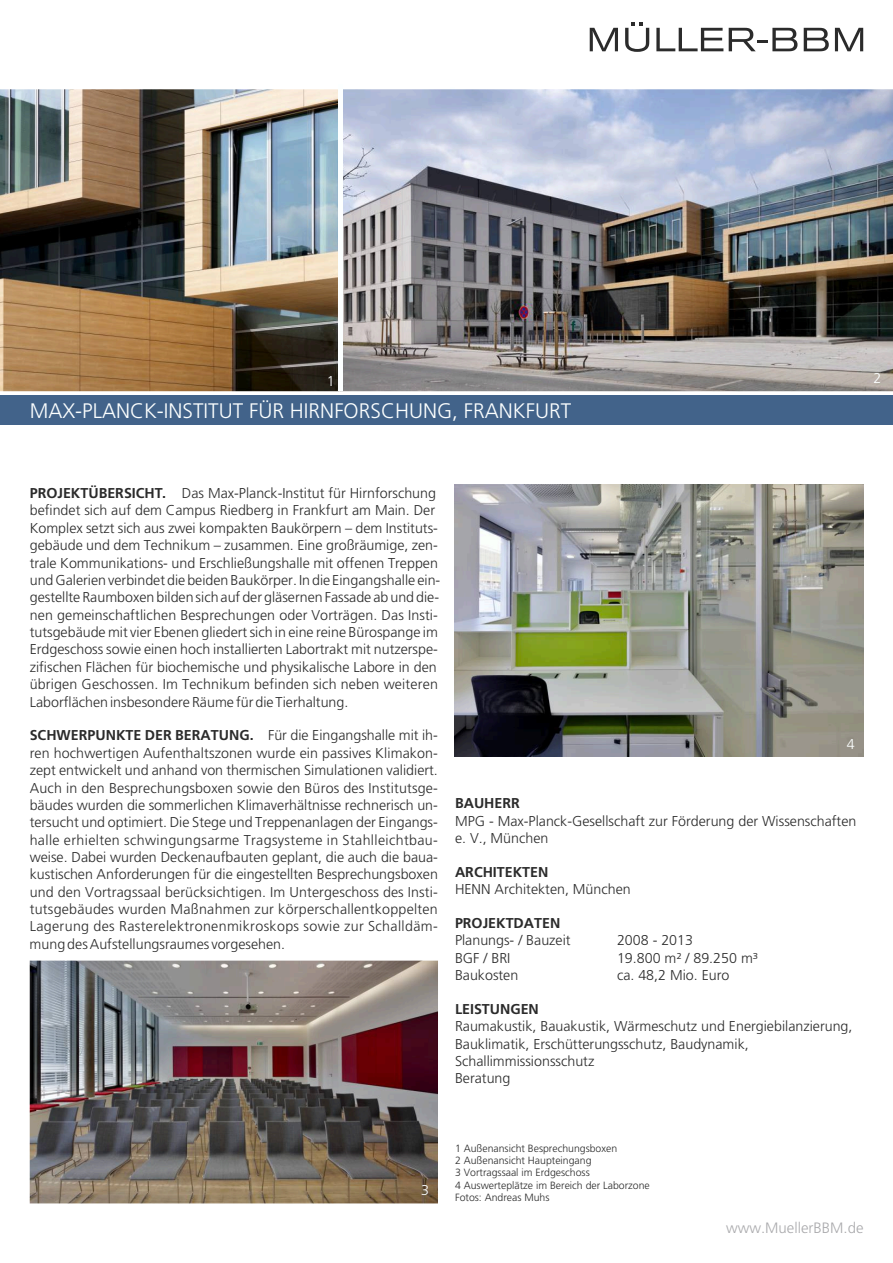
<style>
.page{position:relative;width:893px;height:1263px;background:#fff}
.page>*{position:absolute;margin:0;border:0;box-sizing:border-box;transform-origin:0 0}
.t1{font:300 21px "Frutiger LT";color:#fcffff}
.t2{font:300 15px "Frutiger LT";color:#aaaaad}
.t3{font:300 14.25px/17.4px "Frutiger LT";color:#2b2b2b}
.t4{font:700 14.25px "Frutiger LT";color:#2b2b2b}
.t5{font:300 14.25px "Frutiger LT";color:#fcffff}
.t6{font:300 10.5px/12.1px "Frutiger LT";color:#2b2b2b}
.s1{font-weight:700}
</style>
<div class="page">
<img style="left:30px;top:961px;width:408px;height:242px">
<img style="left:0;top:89px;width:893px;height:302px">
<img style="left:455px;top:485px;width:408px;height:272px">
<div style="left:338px;top:84px;width:5px;height:307px;background:#fcffff"></div>
<div style="left:0;top:395px;width:893px;height:30px;background:#42638a"></div>
<svg style="left:835px;top:28px;width:28px;height:23px"></svg>
<svg style="left:804px;top:28px;width:25px;height:23px"></svg>
<svg style="left:729px;top:28px;width:68px;height:23px"></svg>
<svg style="left:656px;top:28px;width:67px;height:23px"></svg>
<svg style="left:625px;top:22px;width:24px;height:30px"></svg>
<svg style="left:590px;top:28px;width:28px;height:23px"></svg>
<p class="t5" style="left:327px;top:376px;width:9px">1</p>
<p class="t5" style="left:873px;top:373px;width:9px">2</p>
<h1 class="t1" style="left:30px;top:403px;width:543px">MAX-PLANCK-INSTITUT FÜR HIRNFORSCHUNG, FRANKFURT</h1>
<p class="t3" style="left:30px;top:486px;width:412px"><span class="s1">PROJEKTÜBERSICHT.</span> Das Max-Planck-Institut für Hirnforschung befindet sich auf dem Campus Riedberg in Frankfurt am Main. Der Komplex setzt sich aus zwei kompakten Baukörpern – dem Instituts&shy;gebäude und dem Technikum – zusammen. Eine großräumige, zen&shy;trale Kommunikations- und Erschließungshalle mit offenen Treppen und Galerien verbindet die beiden Baukörper. In die Eingangshalle ein&shy;gestellte Raumboxen bilden sich auf der gläsernen Fassade ab und die&shy;nen gemeinschaftlichen Besprechungen oder Vorträgen. Das Insti&shy;tutsgebäude mit vier Ebenen gliedert sich in eine reine Bürospange im Erdgeschoss sowie einen hoch installierten Labortrakt mit nutzerspe&shy;zifischen Flächen für biochemische und physikalische Labore in den übrigen Geschossen. Im Technikum befinden sich neben weiteren Laborflächen insbesondere Räume für die Tierhaltung.</p>
<p class="t3" style="left:30px;top:728px;width:410px;text-align:justify"><span class="s1">SCHWERPUNKTE DER BERATUNG.</span> Für die Eingangshalle mit ih&shy;ren hochwertigen Aufenthaltszonen wurde ein passives Klimakon&shy;zept entwickelt und anhand von thermischen Simulationen validiert.<br>Auch in den Besprechungsboxen sowie den Büros des Institutsge&shy;bäudes wurden die sommerlichen Klimaverhältnisse rechnerisch un&shy;tersucht und optimiert. Die Stege und Treppenanlagen der Eingangs&shy;halle erhielten schwingungsarme Tragsysteme in Stahlleichtbau&shy;weise. Dabei wurden Deckenaufbauten geplant, die auch die baua&shy;kustischen Anforderungen für die eingestellten Besprechungsboxen und den Vortragssaal berücksichtigen. Im Untergeschoss des Insti&shy;tutsgebäudes wurden Maßnahmen zur körperschallentkoppelten Lagerung des Rasterelektronenmikroskops sowie zur Schalldäm&shy;mung des Aufstellungsraumes vorgesehen.</p>
<p class="t5" style="left:847px;top:738px;width:9px">4</p>
<p class="t4" style="left:455px;top:797px;width:66px">BAUHERR</p>
<p class="t3" style="left:455px;top:813px;width:403px">MPG - Max-Planck-Gesellschaft zur Förderung der Wissenschaften e. V., München</p>
<p class="t4" style="left:455px;top:866px;width:95px">ARCHITEKTEN</p>
<p class="t3" style="left:455px;top:882px;width:177px">HENN Architekten, München</p>
<p class="t4" style="left:455px;top:917px;width:107px">PROJEKTDATEN</p>
<p class="t3" style="left:455px;top:933px;width:117px">Planungs- / Bauzeit</p>
<p class="t3" style="left:617px;top:933px;width:78px">2008 - 2013</p>
<p class="t3" style="left:455px;top:950px;width:57px">BGF / BRI</p>
<p class="t3" style="left:617px;top:950px;width:142px">19.800 m² / 89.250 m³</p>
<p class="t3" style="left:455px;top:967px;width:65px">Baukosten</p>
<p class="t3" style="left:617px;top:967px;width:114px">ca. 48,2 Mio. Euro</p>
<p class="t4" style="left:455px;top:1003px;width:85px">LEISTUNGEN</p>
<p class="t3" style="left:455px;top:1019px;width:399px">Raumakustik, Bauakustik, Wärmeschutz und Energiebilanzierung, Bauklimatik, Erschütterungsschutz, Baudynamik, Schallimmissionsschutz<br>Beratung</p>
<p class="t5" style="left:421px;top:1184px;width:9px">3</p>
<p class="t6" style="left:455px;top:1143px;width:196px">1 Außenansicht Besprechungsboxen<br>2 Außenansicht Haupteingang<br>3 Vortragssaal im Erdgeschoss<br>4 Auswerteplätze im Bereich der Laborzone<br>Fotos: Andreas Muhs</p>
<p class="t2" style="left:726px;top:1222px;width:139px">www.MuellerBBM.de</p>
</div>
